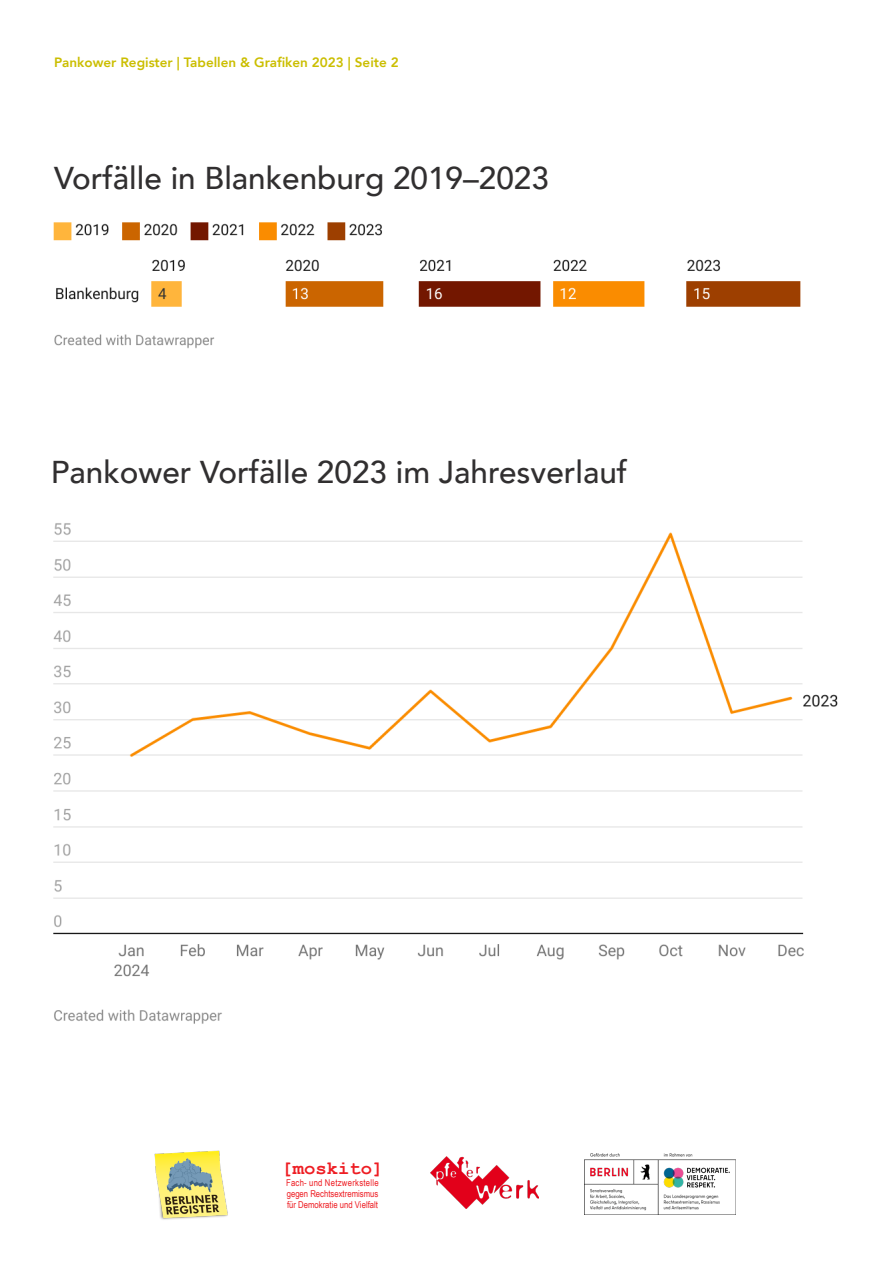
<style>
.page{position:relative;width:893px;height:1263px;background:#fff}
.page>*{position:absolute;margin:0;border:0;box-sizing:border-box;transform-origin:0 0}
.t1{font:500 31.5px "Avenir";color:#312f30}
.t2{font:700 18.9px "Courier New";color:#ee1d23}
.Seitenangaben{font:800 13.5px "Avenir";color:#cbbe01}
.t3{font:9.45px/10.9px "Arial Narrow";color:#ee1d23;text-align:justify}
</style>
<div class="page">
<img style="left:53px;top:523px;width:785px;height:501px">
<img style="left:431px;top:1156px;width:108px;height:52px">
<img style="left:585px;top:1154px;width:150px;height:60px">
<img style="left:154px;top:1150px;width:74px;height:70px">
<img style="left:53px;top:222px;width:748px;height:127px">
<p class="Seitenangaben" style="left:54px;top:52px;width:346px">Pankower Register | Tabellen &amp; Grafiken 2023 | Seite 2</p>
<p class="t1" style="left:54px;top:151px;width:496px">Vorfälle in Blankenburg 2019–2023</p>
<p class="t1" style="left:51px;top:445px;width:578px">Pankower Vorfälle 2023 im Jahresverlauf</p>
<p class="t2" style="left:281px;top:1156px;width:103px">[moskito]</p>
<p class="t3" style="left:286px;top:1177px;width:94px">Fach- und Netzwerkstelle gegen Rechtsextremismus für Demokratie und Vielfalt</p>
</div>
